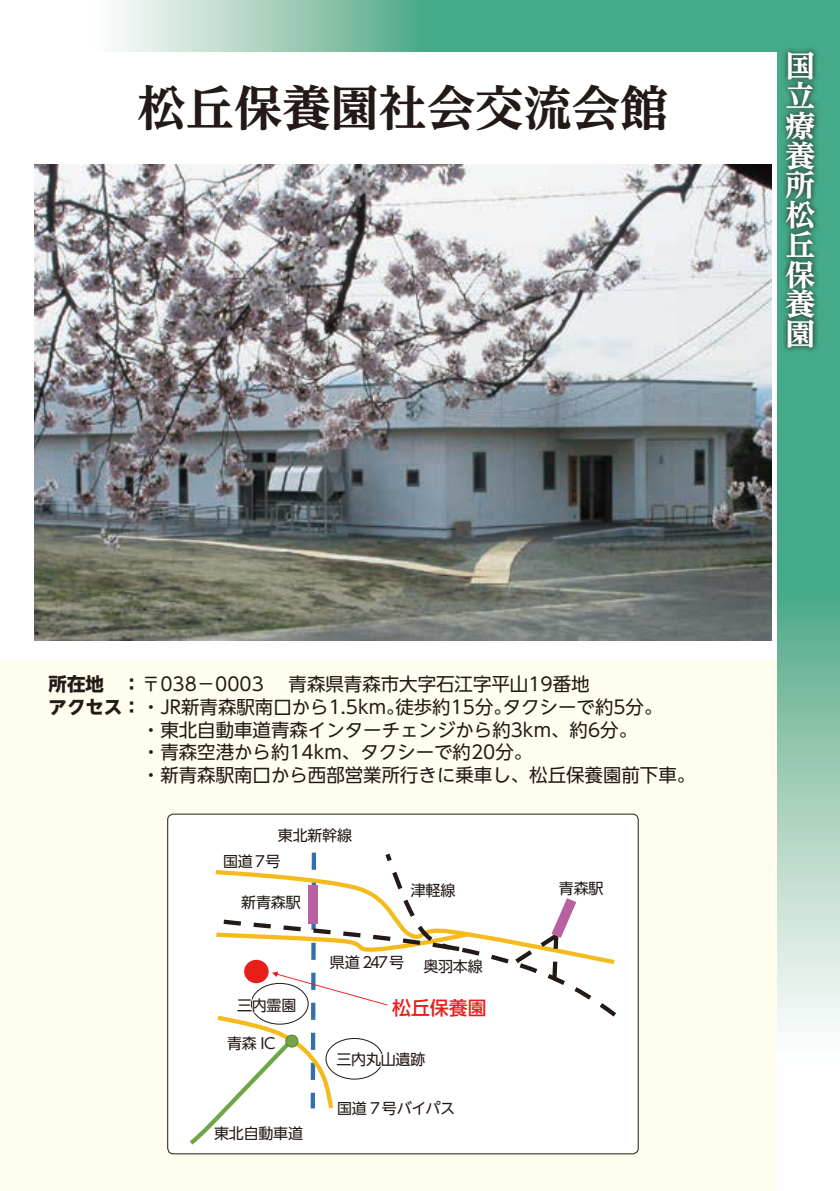
<style>
.page{position:relative;width:840px;height:1191px;background:#fff}
.page>*{position:absolute;margin:0;border:0;box-sizing:border-box;transform-origin:0 0}
.t1{font:700 expanded 48.2px "UD Reimin Pro";color:#231916}
.t2{font:700 expanded 29.8px/29.8px "UD Reimin Pro";color:#fff;text-align:justify}
.t3{font:500 18.8px "UD Shin Go NT Pro";letter-spacing:.005em;color:#e71f1b}
.t4{font:18.4px/22.6px "UD Shin Go NT Pro";color:#231916}
.t5{font:15px "UD Shin Go NT Pro";letter-spacing:-.015em;color:#231916}
.s1{font-weight:700}
</style>
<div class="page">
<div style="left:0;top:659px;width:777px;height:532px;background:#fffdee"></div>
<svg style="left:112px;top:0;width:665px;height:51px;background:#72bca2"></svg>
<svg style="left:777px;top:0;width:62px;height:1032px;background:#78bea5"></svg>
<img style="left:34px;top:165px;width:737px;height:475px">
<div style="left:168px;top:814px;width:470px;height:339px;background:#fff;border-radius:6px"></div>
<svg style="left:474px;top:933px;width:142px;height:84px"></svg>
<svg style="left:508px;top:898px;width:68px;height:85px"></svg>
<svg style="left:189px;top:852px;width:285px;height:293px"></svg>
<div style="left:167px;top:814px;width:471px;height:340px;border:1px solid #231916;border-radius:6px"></div>
<svg style="left:780px;top:46px;width:39px;height:308px;background:#387a63"></svg>
<h1 class="t1" style="left:137px;top:68px;width:532px">松丘保養園社会交流会館</h1>
<h2 class="t2" style="left:784px;top:51px;width:31px">国立療養所松丘保養園</h2>
<p class="t4" style="left:49px;top:672px;width:357px"><span class="s1">所在地<br>アクセス：</span>・JR新青森駅南口から1.5km。</p>
<p class="t4" style="left:122px;top:672px;width:468px"><span class="s1">：</span>〒038－0003　青森県青森市大字石江字平山19番地</p>
<p class="t4" style="left:142px;top:695px;width:554px;text-indent:253px">徒歩約15分。<br>・東北自動車道青森インターチェンジから約3km、約6分。<br>・青森空港から約14km、タクシーで約20分。<br>・新青森駅南口から西部営業所行きに乗車し、松丘保養園前下車。</p>
<p class="t4" style="left:502px;top:695px;width:161px">タクシーで約5分。</p>
<p class="t5" style="left:278px;top:823px;width:76px">東北新幹線</p>
<p class="t5" style="left:223px;top:849px;width:59px">国道7号</p>
<p class="t5" style="left:241px;top:890px;width:61px">新青森駅</p>
<p class="t5" style="left:237px;top:992px;width:61px">三内霊園</p>
<p class="t5" style="left:227px;top:1031px;width:50px">青森 IC</p>
<p class="t5" style="left:214px;top:1121px;width:90px">東北自動車道</p>
<p class="t5" style="left:410px;top:878px;width:46px">津軽線</p>
<p class="t5" style="left:330px;top:950px;width:76px">県道 247 号</p>
<p class="t5" style="left:423px;top:954px;width:61px">奥羽本線</p>
<p class="t3" style="left:392px;top:992px;width:96px">松丘保養園</p>
<p class="t5" style="left:336px;top:1047px;width:90px">三内丸山遺跡</p>
<p class="t5" style="left:337px;top:1096px;width:120px">国道 7 号バイパス</p>
<p class="t5" style="left:558px;top:876px;width:46px">青森駅</p>
</div>
